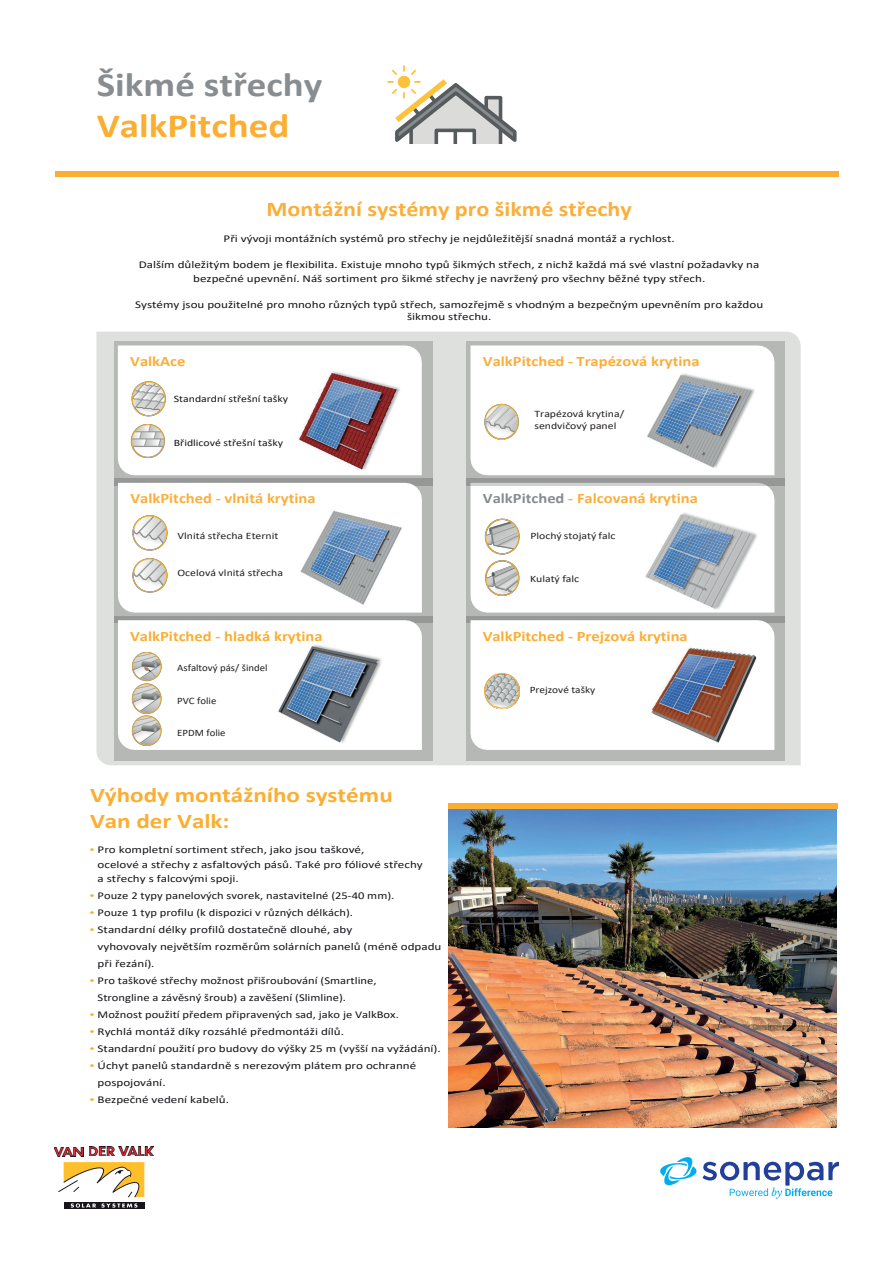
<style>
.page{position:relative;width:893px;height:1263px;background:#fff}
.page>*{position:absolute;margin:0;border:0;box-sizing:border-box;transform-origin:0 0}
.t1{font:700 34.05px "Calibri";color:#888d91;scale:1.15 1}
.t2{font:700 34.05px "Calibri";color:#fbae31;scale:1.15 1}
.t3{font:700 20.85px/25.8px "Calibri";color:#fbae31;scale:1.2 1}
.t4{font:700 20.85px "Calibri";color:#fbae39;scale:1.15 1}
.t5{font:700 14.4px "Calibri";color:#fbae3a;scale:1.15 1}
.t6{font:700 14.4px "Calibri";color:#fbae31;scale:1.15 1}
.t7{font:10.5px/17px "Calibri";color:#171419;scale:1.25 1}
.t8{font:10.5px/17px "Calibri";color:#171419;scale:1.2 1}
.t9{font:9.75px/11.7px "Calibri";color:#231f20;scale:1.2 1}
.t10{font:9.75px "Calibri";color:#171419;scale:1.2 1}
.t11{font:9.75px "Calibri";color:#231f20;scale:1.1 1}
.t12{font:9.75px "Calibri";color:#231f20;scale:1.15 1}
.s1{font-family:"Times New Roman";color:#fbae31}
.s2{color:#878c8e}
</style>
<div class="page">
<img style="left:449px;top:809px;width:387px;height:319px">
<div style="left:449px;top:803px;width:389px;height:6px;background:#fbae31"></div>
<div style="left:96px;top:332px;width:705px;height:433px;background:#dde0dd"></div>
<div style="left:114px;top:341px;width:318px;height:144px;background:#171419;opacity:.2"></div>
<svg style="left:118px;top:345px;width:304px;height:130px"></svg>
<img style="left:279px;top:372px;width:133px;height:99px">
<div style="left:466px;top:479px;width:319px;height:144px;background:#b6b8b6"></div>
<div style="left:470px;top:485px;width:304px;height:128px;background:#fff"></div>
<img style="left:641px;top:509px;width:118px;height:102px">
<div style="left:114px;top:479px;width:319px;height:144px;background:#171419;opacity:.2"></div>
<svg style="left:118px;top:483px;width:304px;height:130px"></svg>
<div style="left:466px;top:341px;width:319px;height:144px;background:#171419;opacity:.2"></div>
<svg style="left:470px;top:345px;width:304px;height:130px"></svg>
<img style="left:483px;top:560px;width:38px;height:36px">
<img style="left:483px;top:518px;width:38px;height:36px">
<img style="left:130px;top:381px;width:38px;height:36px">
<img style="left:130px;top:425px;width:36px;height:34px">
<img style="left:483px;top:403px;width:38px;height:36px">
<img style="left:130px;top:515px;width:39px;height:36px">
<img style="left:130px;top:557px;width:39px;height:36px">
<div style="left:114px;top:616px;width:319px;height:144px;background:#171419;opacity:.2"></div>
<svg style="left:118px;top:620px;width:304px;height:130px"></svg>
<img style="left:264px;top:640px;width:121px;height:107px">
<img style="left:130px;top:716px;width:33px;height:30px">
<img style="left:130px;top:684px;width:33px;height:30px">
<img style="left:130px;top:652px;width:32px;height:30px">
<img style="left:630px;top:373px;width:134px;height:97px">
<img style="left:291px;top:510px;width:115px;height:96px">
<div style="left:466px;top:616px;width:319px;height:144px;background:#171419;opacity:.2"></div>
<svg style="left:470px;top:620px;width:304px;height:130px"></svg>
<svg style="left:388px;top:65px;width:129px;height:79px"></svg>
<div style="left:55px;top:171px;width:783px;height:5px;background:#fbae31"></div>
<svg style="left:660px;top:1157px;width:36px;height:28px"></svg>
<svg style="left:703px;top:1162px;width:136px;height:37px"></svg>
<svg style="left:64px;top:1202px;width:80px;height:7px"></svg>
<svg style="left:71px;top:1203px;width:66px;height:4px"></svg>
<img style="left:54px;top:1147px;width:29px;height:9px">
<img style="left:89px;top:1147px;width:27px;height:9px">
<img style="left:119px;top:1147px;width:35px;height:9px">
<svg style="left:58px;top:1162px;width:86px;height:35px"></svg>
<h1 class="t1" style="left:97px;top:61px;width:198px">Šikmé střechy</h1>
<h1 class="t2" style="left:97px;top:102px;width:169px">ValkPitched</h1>
<h2 class="t4" style="left:267px;top:195px;width:319px">Montážní systémy pro šikmé střechy</h2>
<p class="t7" style="left:224px;top:230px;width:362px">Při vývoji montážních systémů pro střechy je nejdůležitější snadná montáž a rychlost.</p>
<p class="t7" style="left:139px;top:258px;width:498px;line-height:13px;text-align:center">Dalším důležitým bodem je flexibilita. Existuje mnoho typů šikmých střech, z nichž každá má své vlastní požadavky na bezpečné upevnění. Náš sortiment pro šikmé střechy je navržený pro všechny běžné typy střech.</p>
<p class="t7" style="left:135px;top:298px;width:504px;line-height:12px;text-align:center">Systémy jsou použitelné pro mnoho různých typů střech, samozřejmě s vhodným a bezpečným upevněním pro každou šikmou střechu.</p>
<h3 class="t5" style="left:130px;top:351px;width:50px">ValkAce</h3>
<p class="t10" style="left:174px;top:392px;width:97px">Standardní střešní tašky</p>
<p class="t10" style="left:174px;top:436px;width:93px">Břidlicové střešní tašky</p>
<h3 class="t5" style="left:130px;top:488px;width:162px">ValkPitched - vlnitá krytina</h3>
<p class="t9" style="left:177px;top:530px;width:86px">Vlnitá střecha Eternit</p>
<p class="t9" style="left:177px;top:567px;width:89px">Ocelová vlnitá střecha</p>
<h3 class="t6" style="left:130px;top:626px;width:169px">ValkPitched - hladká krytina</h3>
<p class="t11" style="left:177px;top:661px;width:84px">Asfaltový pás/ šindel</p>
<p class="t11" style="left:177px;top:694px;width:37px">PVC folie</p>
<p class="t11" style="left:177px;top:726px;width:46px">EPDM folie</p>
<h2 class="t3" style="left:90px;top:782px;width:254px">Výhody montážního systému<br>Van der Valk:</h2>
<p class="t7" style="left:98px;top:842px;width:262px;line-height:14.4px;text-indent:-8px"><span class="s1">•</span> Pro kompletní sortiment střech, jako jsou taškové,<br>ocelové a střechy z asfaltových pásů. Také pro fóliové střechy a střechy s falcovými spoji.</p>
<p class="t8" style="left:90px;top:886px;width:255px"><span class="s1">•</span> Pouze 2 typy panelových svorek, nastavitelné (25-40 mm).</p>
<p class="t8" style="left:90px;top:903px;width:221px"><span class="s1">•</span> Pouze 1 typ profilu (k dispozici v různých délkách).</p>
<p class="t7" style="left:98px;top:920px;width:277px;text-indent:-8px"><span class="s1">•</span> Standardní délky profilů dostatečně dlouhé, aby<br>vyhovovaly největším rozměrům solárních panelů (méně odpadu při řezání).</p>
<p class="t8" style="left:98px;top:971px;width:234px;text-indent:-8px"><span class="s1">•</span> Pro taškové střechy možnost přišroubování (Smartline,<br>Strongline a závěsný šroub) a zavěšení (Slimline).</p>
<p class="t8" style="left:90px;top:1005px;width:259px"><span class="s1">•</span> Možnost použití předem připravených sad, jako je ValkBox.</p>
<p class="t7" style="left:90px;top:1022px;width:205px"><span class="s1">•</span> Rychlá montáž díky rozsáhlé předmontáži dílů.</p>
<p class="t7" style="left:90px;top:1039px;width:283px"><span class="s1">•</span> Standardní použití pro budovy do výšky 25 m (vyšší na vyžádání).</p>
<p class="t7" style="left:98px;top:1056px;width:256px;text-indent:-8px"><span class="s1">•</span> Úchyt panelů standardně s nerezovým plátem pro ochranné pospojování.</p>
<p class="t7" style="left:90px;top:1090px;width:113px"><span class="s1">•</span> Bezpečné vedení kabelů.</p>
<h3 class="t5" style="left:483px;top:351px;width:190px">ValkPitched - Trapézová krytina</h3>
<p class="t9" style="left:534px;top:408px;width:76px">Trapézová krytina/ sendvičový panel</p>
<h3 class="t5" style="left:483px;top:488px;width:188px"><span class="s2">ValkPitched</span> - Falcovaná krytina</h3>
<p class="t9" style="left:530px;top:530px;width:72px">Plochý stojatý falc</p>
<p class="t9" style="left:530px;top:573px;width:42px">Kulatý falc</p>
<h3 class="t6" style="left:483px;top:626px;width:180px">ValkPitched - Prejzová krytina</h3>
<p class="t12" style="left:530px;top:683px;width:59px">Prejzové tašky</p>
</div>
